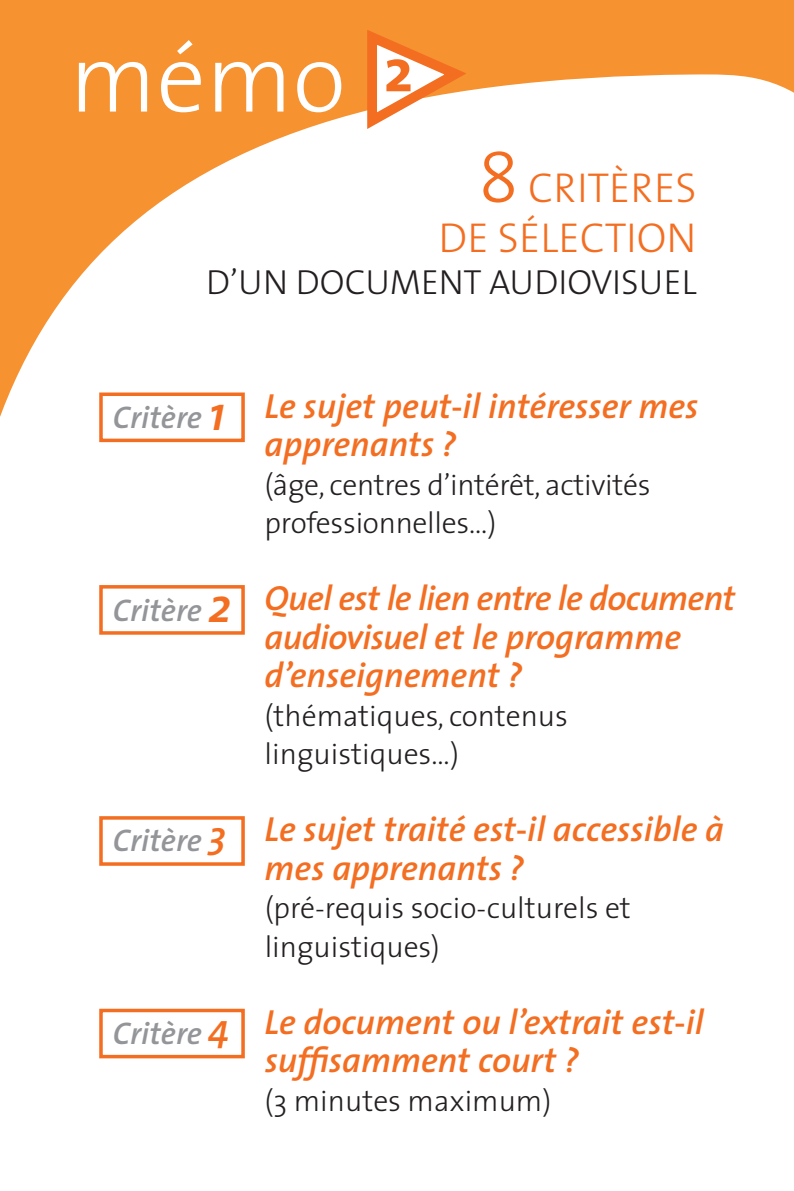
<style>
.page{position:relative;width:794px;height:1191px;background:#f69230}
.page>*{position:absolute;margin:0;border:0;box-sizing:border-box;transform-origin:0 0}
.t1{font:300 98px "The Sans";color:#fff}
.t2{font:42px/50.4px "The Sans Light Caps";color:#f36e21;text-align:right}
.t3{font:italic 600 35px/38.5px "The Sans";color:#f36e21}
.t4{font:italic 600 35px/38.5px "The Sans";letter-spacing:-.02em;color:#f36e21}
.t5{font:35px "The Sans Light Caps";color:#231f20}
.t6{font:300 29.75px/38.5px "The Sans";color:#231f20}
.s1{font-size:73.5px}
.s2{font-size:49px}
.s3{font-size:38.5px}
</style>
<div class="page">
<div style="left:0;top:74px;width:794px;height:1117px;background:#fff"></div>
<div style="left:101px;top:394px;width:142px;height:46px;background:#fff"></div>
<div style="left:99px;top:392px;width:146px;height:50px;border:4px solid #f36e21"></div>
<div style="left:101px;top:587px;width:142px;height:46px;background:#fff"></div>
<div style="left:99px;top:585px;width:146px;height:49px;border:4px solid #f36e21"></div>
<div style="left:101px;top:818px;width:142px;height:46px;background:#fff"></div>
<div style="left:99px;top:816px;width:146px;height:49px;border:4px solid #f36e21"></div>
<div style="left:101px;top:1010px;width:142px;height:46px;background:#fff"></div>
<div style="left:99px;top:1008px;width:146px;height:50px;border:4px solid #f36e21"></div>
<svg style="left:359px;top:30px;width:118px;height:104px"></svg>
<p class="t1" style="left:69px;top:-3px;width:345px">mémo <sup>2</sup></p>
<p class="t2" style="left:438px;top:161px;width:259px"><span class="s1">8</span> CRITÈRES<br>DE SÉLECTION</p>
<p class="t5" style="left:206px;top:253px;width:492px">D’UN DOCUMENT AUDIOVISUEL</p>
<p class="t3" style="left:265px;top:385px;width:435px;text-indent:-152px"><sub>Critère</sub> <span class="s2">1</span> Le sujet peut-il intéresser mes apprenants ?</p>
<p class="t6" style="left:265px;top:464px;width:387px">(âge, centres d’intérêt, activités professionnelles…)</p>
<p class="t4" style="left:265px;top:578px;width:472px;text-indent:-152px"><sub>Critère</sub> <span class="s2">2</span> Quel est le lien entre le document audiovisuel et le programme d’enseignement ?</p>
<p class="t6" style="left:265px;top:695px;width:305px">(thématiques, contenus linguistiques…)</p>
<p class="t3" style="left:265px;top:809px;width:461px;text-indent:-152px"><sub>Critère</sub> <span class="s3">3</span> Le sujet traité est-il accessible à mes apprenants ?</p>
<p class="t6" style="left:265px;top:888px;width:368px">(pré-requis socio-culturels et linguistiques)</p>
<p class="t3" style="left:265px;top:1001px;width:440px;text-indent:-152px"><sub>Critère</sub> <span class="s3">4</span> Le document ou l’extrait est-il suffisamment court ?</p>
<p class="t6" style="left:265px;top:1080px;width:288px">(3 minutes maximum)</p>
</div>
